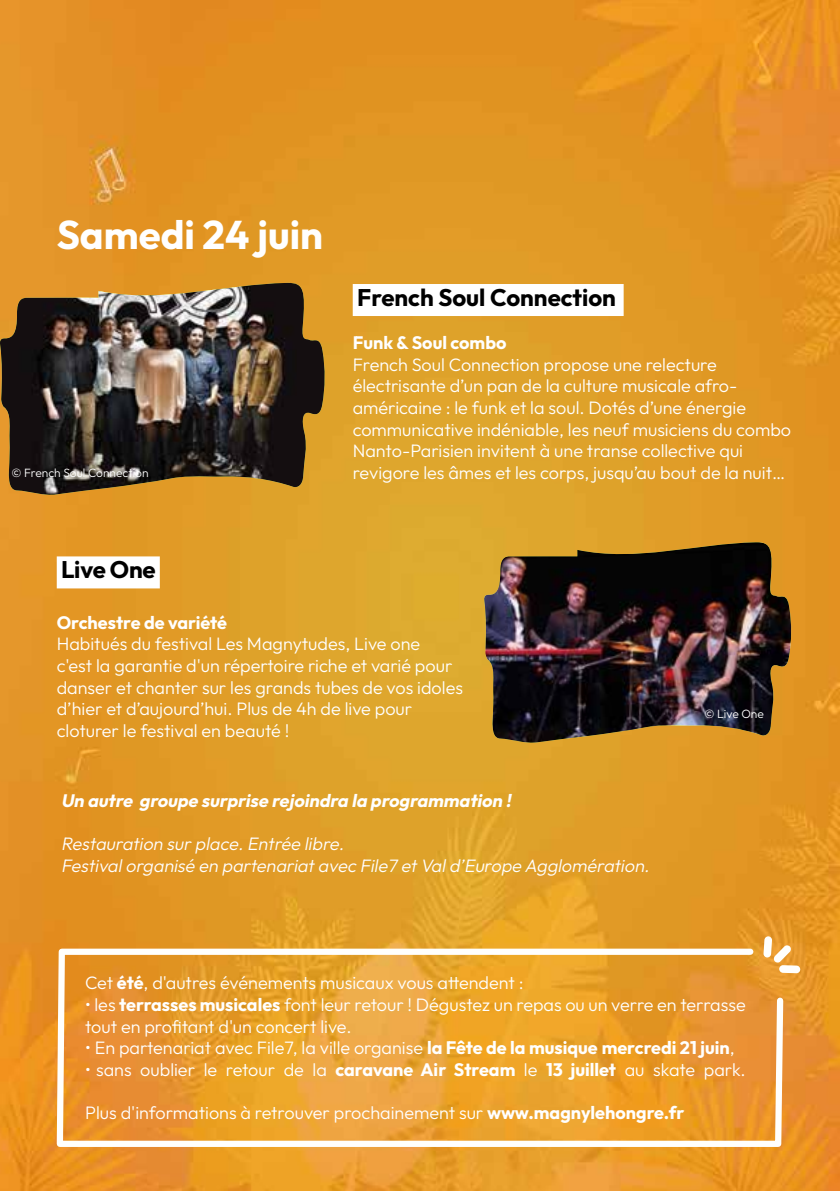
<style>
.page{position:relative;width:840px;height:1191px;background:#fff}
.page>*{position:absolute;margin:0;border:0;box-sizing:border-box;transform-origin:0 0}
.t1{font:700 40px "Outfit";color:#fff}
.t2{font:700 24px "Outfit";color:#000}
.t3{font:300 18px/21.6px "Outfit";color:#fff}
.t4{font:italic 300 18px/21.6px "Outfit";color:#fff}
.t5{font:italic 700 18px "Outfit";color:#fff}
.t6{font:700 18px "Outfit";color:#fff}
.t7{font:300 12px "Outfit";color:#fff}
.s1{font-weight:700}
</style>
<div class="page">
<img style="left:0;top:0;width:839px;height:1191px">
<img style="left:0;top:283px;width:325px;height:213px">
<div style="left:352px;top:284px;width:271px;height:32px;background:#fff"></div>
<img style="left:483px;top:542px;width:308px;height:202px">
<div style="left:57px;top:556px;width:103px;height:32px;background:#fff"></div>
<svg style="left:54px;top:945px;width:732px;height:205px;background:#eba43c"></svg>
<svg style="left:763px;top:936px;width:36px;height:37px"></svg>
<h1 class="t1" style="left:57px;top:212px;width:267px">Samedi 24 juin</h1>
<p class="t7" style="left:11px;top:465px;width:139px">© French Soul Connection</p>
<h2 class="t2" style="left:357px;top:284px;width:260px">French Soul Connection</h2>
<p class="t6" style="left:352px;top:333px;width:155px">Funk &amp; Soul combo</p>
<p class="t3" style="left:352px;top:353px;width:439px">French Soul Connection propose une relecture électrisante d’un pan de la culture musicale afro&shy;américaine : le funk et la soul. Dotés d’une énergie communicative indéniable, les neuf musiciens du combo Nanto-Parisien invitent à une transe collective qui revigore les âmes et les corps, jusqu’au bout de la nuit…</p>
<h2 class="t2" style="left:61px;top:556px;width:96px">Live One</h2>
<p class="t6" style="left:57px;top:612px;width:172px">Orchestre de variété</p>
<p class="t3" style="left:57px;top:633px;width:407px">Habitués du festival Les Magnytudes, Live one<br>c'est la garantie d'un répertoire riche et varié pour danser et chanter sur les grands tubes de vos idoles d’hier et d’aujourd’hui. Plus de 4h de live pour cloturer le festival en beauté !</p>
<p class="t5" style="left:61px;top:790px;width:454px">Un autre groupe surprise rejoindra la programmation !</p>
<p class="t4" style="left:61px;top:833px;width:593px">Restauration sur place.Entrée libre.<br>Festivalorganisé en partenariatavec File7 etVald’Europe Agglomération.</p>
<p class="t7" style="left:704px;top:707px;width:61px">© Live One</p>
<p class="t3" style="left:85px;top:972px;width:440px">Cet <span class="s1">été</span>, d'autres événements musicaux vous attendent :</p>
<p class="t3" style="left:85px;top:993px;width:661px">• les <span class="s1">terrasses musicales</span> font leur retour ! Dégustez un repas ou un verre en terrasse tout en profitant d'un concert live.</p>
<p class="t3" style="left:85px;top:1037px;width:650px">• En partenariat avec File7, la ville organise <span class="s1">la Fête de la musique mercredi 21 juin</span>,</p>
<p class="t3" style="left:85px;top:1058px;width:661px">• sans oublier le retour de la <span class="s1">caravane Air Stream</span> le <span class="s1">13 juillet</span> au skate park.</p>
<p class="t3" style="left:85px;top:1101px;width:600px">Plus d'informations à retrouver prochainement sur <span class="s1">www.magnylehongre.fr</span></p>
</div>
